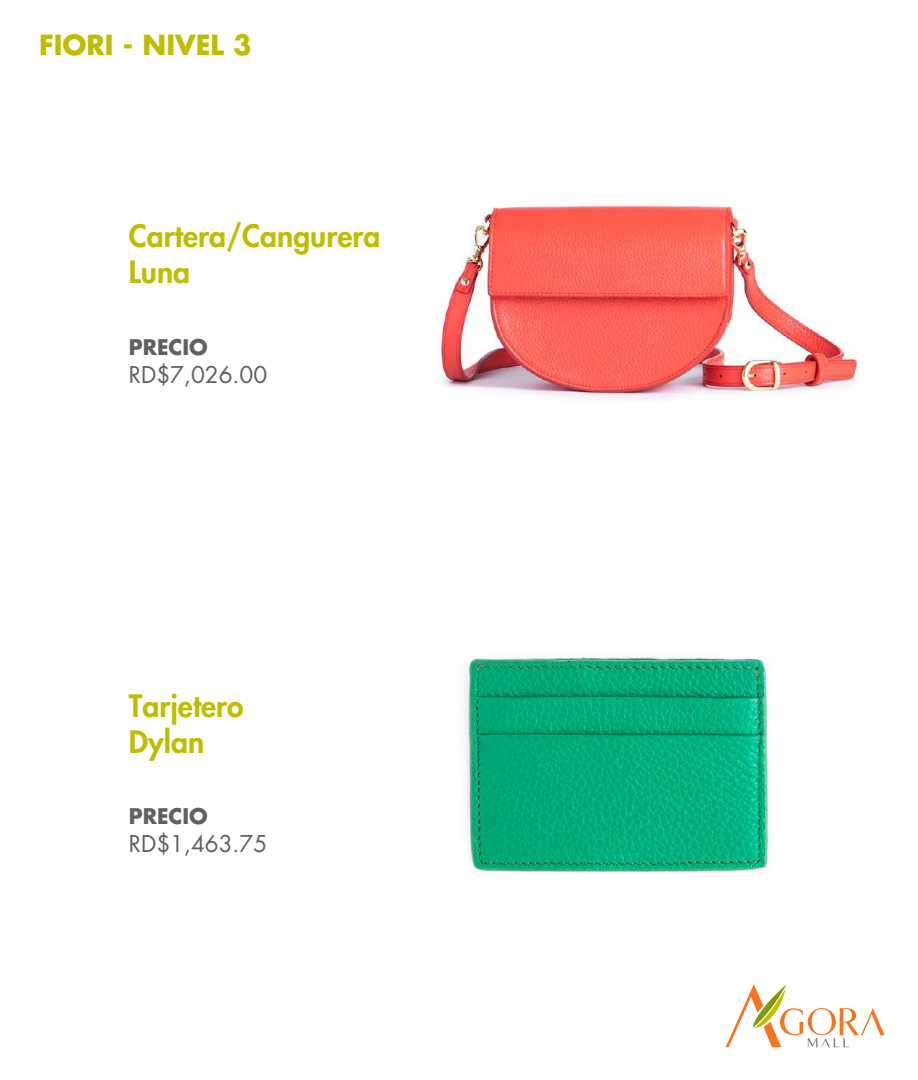
<style>
.page{position:relative;width:918px;height:1080px;background:#fff}
.page>*{position:absolute;margin:0;border:0;box-sizing:border-box;transform-origin:0 0}
.t1{font:800 30px/36px "Futura Std";color:#c0bc00}
.t2{font:700 27px "Futura Std";color:#c0bc00}
.t3{font:22.5px "Futura Std";color:#606060}
.t4{font:700 21px "Futura Std";color:#606060}
</style>
<div class="page">
<img style="left:461px;top:657px;width:312px;height:219px">
<img style="left:438px;top:203px;width:425px;height:197px">
<svg style="left:726px;top:984px;width:159px;height:63px"></svg>
<p class="t2" style="left:39px;top:26px;width:214px">FIORI - NIVEL 3</p>
<p class="t1" style="left:129px;top:218px;width:253px">Cartera/Cangurera<br>Luna</p>
<p class="t4" style="left:129px;top:333px;width:81px">PRECIO</p>
<p class="t3" style="left:129px;top:360px;width:140px">RD$7,026.00</p>
<p class="t1" style="left:129px;top:688px;width:116px">Tarjetero<br>Dylan</p>
<p class="t4" style="left:129px;top:802px;width:81px">PRECIO</p>
<p class="t3" style="left:129px;top:829px;width:140px">RD$1,463.75</p>
</div>
